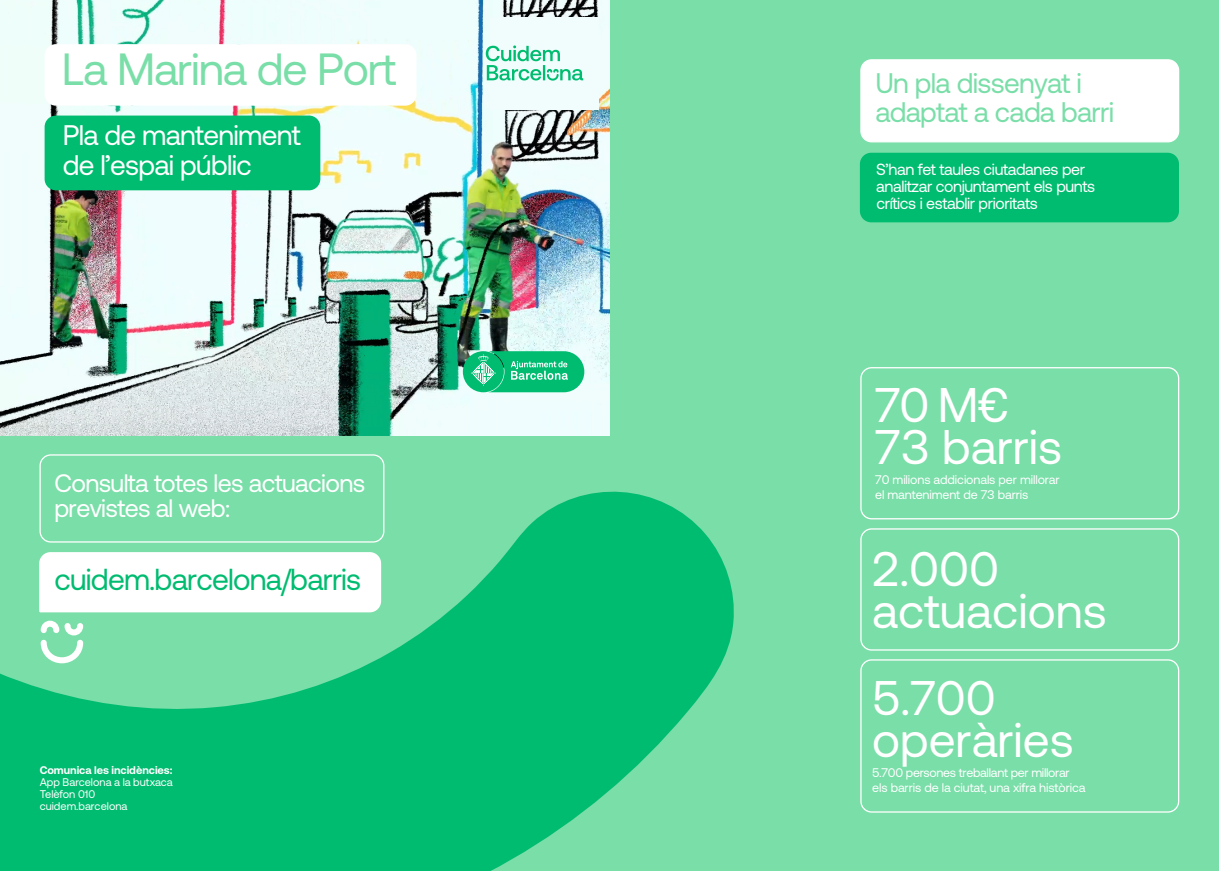
<style>
.page{position:relative;width:1219px;height:871px;background:#fff}
.page>*{position:absolute;margin:0;border:0;box-sizing:border-box;transform-origin:0 0}
.t1{font:48.5px/42px "Aeonik";color:#fff}
.t2{font:45px "Aeonik";letter-spacing:-.025em;color:#7adea8}
.t3{font:30.3px "Aeonik";letter-spacing:-.025em;color:#00bc70}
.t4{font:28.3px/29px "Aeonik";letter-spacing:-.025em;color:#79dea8}
.t5{font:28.3px/30px "Aeonik";letter-spacing:-.025em;color:#fff}
.t6{font:25.3px/25px "Aeonik";letter-spacing:-.025em;color:#fff}
.t7{font:16.2px/17px "Aeonik";letter-spacing:-.025em;color:#fff}
.t8{font:12.5px/15px "Aeonik";letter-spacing:-.01em;color:#fff}
.t9{font:11.1px/12.2px "Aeonik";color:#fff}
.t10{font:700 11.1px "Aeonik";color:#fff}
</style>
<div class="page">
<div style="left:0;top:0;width:1219px;height:870px;background:#79dea8"></div>
<svg style="left:0;top:423px;width:734px;height:447px;fill:#00bc70"></svg>
<img style="left:0;top:0;width:609px;height:435px">
<div style="left:463px;top:351px;width:41px;height:41px;background:#00bc70;border-radius:50%"></div>
<svg style="left:471px;top:351px;width:113px;height:41px"></svg>
<div style="left:490px;top:17px;width:108px;height:93px;background:#f0fdfc"></div>
<svg style="left:486px;top:45px;width:97px;height:36px"></svg>
<div style="left:860px;top:59px;width:319px;height:83px;background:#fff"></div>
<svg style="left:860px;top:528px;width:319px;height:122px"></svg>
<svg style="left:860px;top:659px;width:319px;height:153px"></svg>
<div style="left:860px;top:153px;width:319px;height:69px;background:#00bc70;border-radius:11px"></div>
<svg style="left:860px;top:367px;width:319px;height:152px"></svg>
<div style="left:45px;top:115px;width:275px;height:75px;background:#00bc70;border-radius:11px"></div>
<div style="left:45px;top:44px;width:372px;height:62px;background:#fff;border-radius:11px"></div>
<div style="left:39px;top:552px;width:342px;height:60px;background:#fff"></div>
<svg style="left:41px;top:620px;width:42px;height:43px"></svg>
<svg style="left:39px;top:454px;width:345px;height:88px"></svg>
<h2 class="t2" style="left:62px;top:45px;width:334px">La Marina de Port</h2>
<h3 class="t5" style="left:63px;top:120px;width:238px">Pla de manteniment de l’espai públic</h3>
<h3 class="t6" style="left:54px;top:470px;width:312px">Consulta totes les actuacions previstes al web:</h3>
<h3 class="t3" style="left:54px;top:562px;width:308px">cuidem.barcelona/barris</h3>
<p class="t10" style="left:40px;top:763px;width:134px">Comunica les incidències:</p>
<p class="t9" style="left:40px;top:775px;width:135px">App Barcelona a la butxaca<br>Telèfon 010 cuidem.barcelona</p>
<h3 class="t4" style="left:875px;top:69px;width:240px">Un pla dissenyat i adaptat a cada barri</h3>
<p class="t7" style="left:876px;top:160px;width:220px">S’han fet taules ciutadanes per analitzar conjuntament els punts crítics i establir prioritats</p>
<h1 class="t1" style="left:875px;top:383px;width:188px">70 M€<br>73 barris</h1>
<p class="t8" style="left:875px;top:471px;width:186px">70 milions addicionals per millorar el manteniment de 73 barris</p>
<h1 class="t1" style="left:872px;top:547px;width:236px">2.000 actuacions</h1>
<h1 class="t1" style="left:872px;top:676px;width:203px">5.700 operàries</h1>
<p class="t8" style="left:872px;top:764px;width:215px">5.700 persones treballant per millorar els barris de la ciutat, una xifra històrica</p>
</div>
